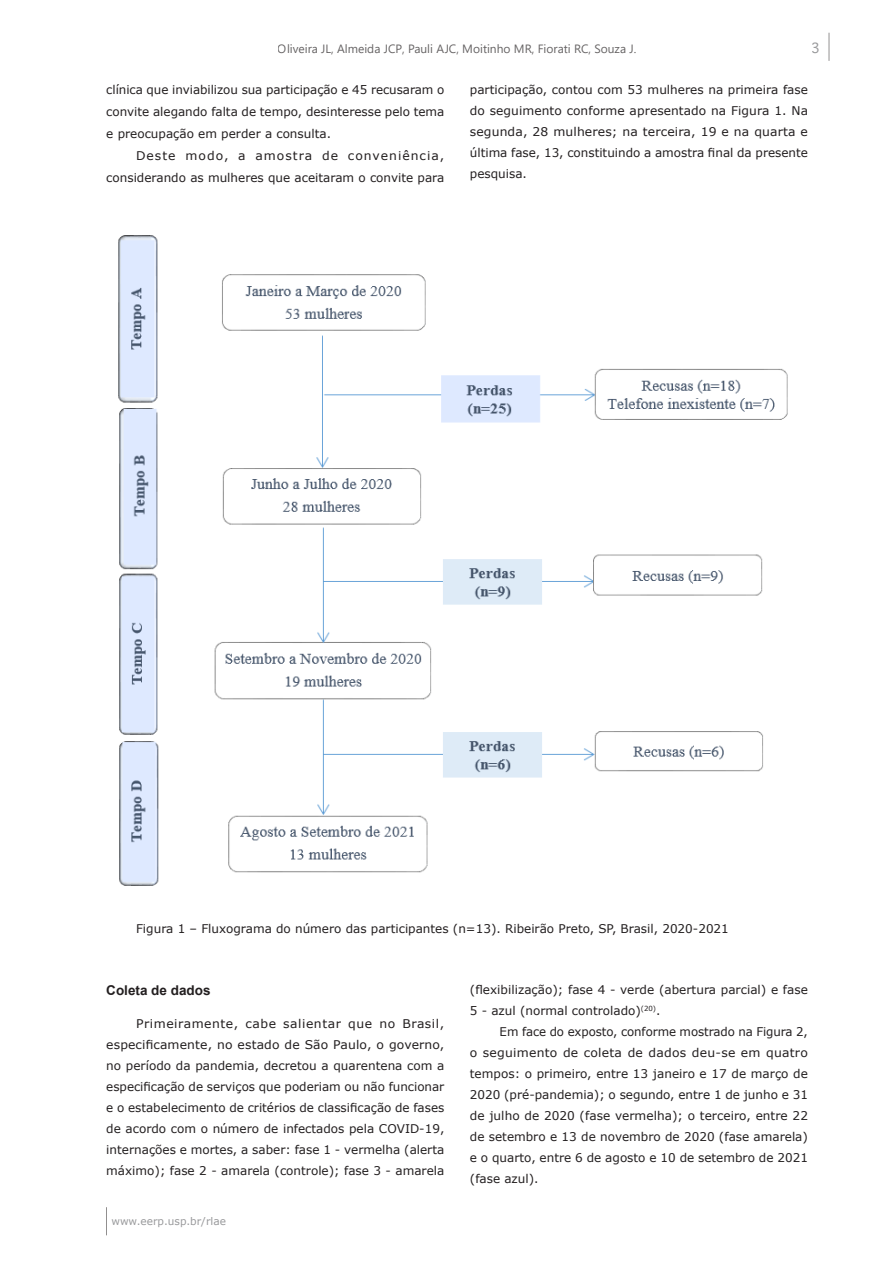
<style>
.page{position:relative;width:893px;height:1263px;background:#fff}
.page>*{position:absolute;margin:0;border:0;box-sizing:border-box;transform-origin:0 0}
.SUB2{font:700 13.5px "Arial";color:#231f20}
.t1{font:13.5px "Geneva";color:#6c6d70}
.Texto{font:12px/21px "Verdana";color:#231f20;text-align:justify}
.t2{font:12px "Segoe UI";color:#231f20}
.t3{font:10.5px "Verdana";color:#6c6d70}
</style>
<div class="page">
<svg style="left:106px;top:1207px;width:1px;height:28px"></svg>
<svg style="left:829px;top:33px;width:1px;height:28px"></svg>
<img style="left:118px;top:235px;width:670px;height:651px">
<p class="t2" style="left:278px;top:38px;width:360px">Oliveira JL, Almeida JCP, Pauli AJC, Moitinho MR, Fiorati RC, Souza J.</p>
<p class="t1" style="left:812px;top:40px;width:11px">3</p>
<p class="Texto" style="left:106px;top:79px;width:340px;line-height:21.9px">clínica que inviabilizou sua participação e 45 recusaram o convite alegando falta de tempo, desinteresse pelo tema e preocupação em perder a consulta.</p>
<p class="Texto" style="left:106px;top:144px;width:340px;line-height:21.9px;text-align:right">Deste modo, a amostra de conveniência, considerando as mulheres que aceitaram o convite para</p>
<p class="Texto" style="left:470px;top:79px;width:340px">participação, contou com 53 mulheres na primeira fase do seguimento conforme apresentado na Figura 1. Na segunda, 28 mulheres; na terceira, 19 e na quarta e última fase, 13, constituindo a amostra final da presente pesquisa.</p>
<p class="Texto" style="left:136px;top:918px;width:594px">Figura 1 – Fluxograma do número das participantes (n=13). Ribeirão Preto, SP, Brasil, 2020-2021</p>
<p class="SUB2" style="left:106px;top:980px;width:106px">Coleta de dados</p>
<p class="Texto" style="left:106px;top:1013px;width:340px;text-indent:30px">Primeiramente, cabe salientar que no Brasil, especificamente, no estado de São Paulo, o governo, no período da pandemia, decretou a quarentena com a especificação de serviços que poderiam ou não funcionar e o estabelecimento de critérios de classificação de fases de acordo com o número de infectados pela COVID-19, internações e mortes, a saber: fase 1 - vermelha (alerta máximo); fase 2 - amarela (controle); fase 3 - amarela</p>
<p class="t3" style="left:111px;top:1214px;width:116px">www.eerp.usp.br/rlae</p>
<p class="Texto" style="left:470px;top:979px;width:340px">(flexibilização); fase 4 - verde (abertura parcial) e fase<br>5 - azul (normal controlado)<sup>(20)</sup>.</p>
<p class="Texto" style="left:470px;top:1021px;width:340px;text-indent:30px">Em face do exposto, conforme mostrado na Figura 2, o seguimento de coleta de dados deu-se em quatro tempos: o primeiro, entre 13 janeiro e 17 de março de 2020 (pré-pandemia); o segundo, entre 1 de junho e 31 de julho de 2020 (fase vermelha); o terceiro, entre 22 de setembro e 13 de novembro de 2020 (fase amarela) e o quarto, entre 6 de agosto e 10 de setembro de 2021 (fase azul).</p>
</div>
